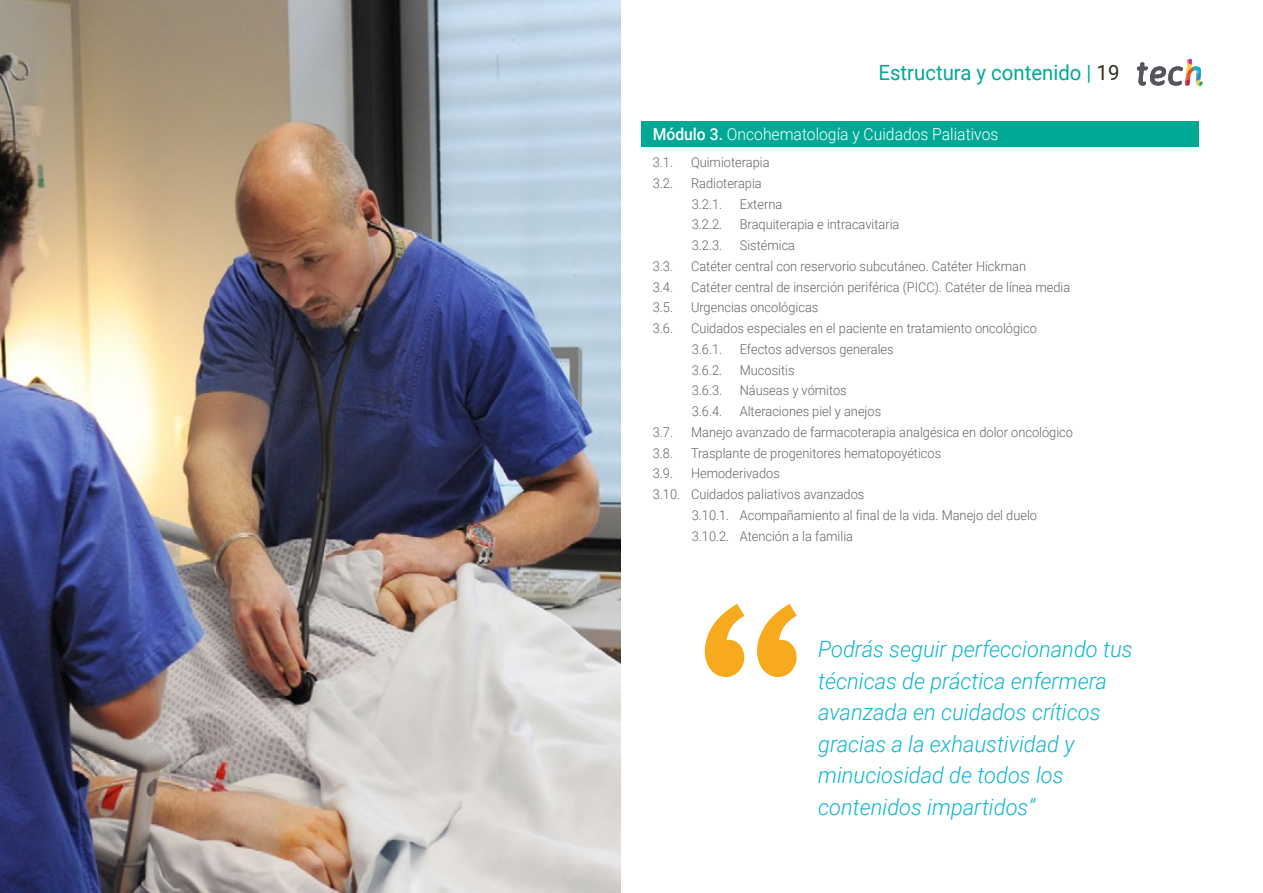
<style>
.page{position:relative;width:1263px;height:893px;background:#fff}
.page>*{position:absolute;margin:0;border:0;box-sizing:border-box;transform-origin:0 0}
.t1{font:italic 300 22.5px/31.5px "Roboto";color:#0fb6cf}
.t2{font:21px "Roboto";color:#00a996}
.t3{font:300 16.5px "Roboto";color:#fff;scale:.95 1}
.t4{font:300 13.5px/20.7px "Roboto";color:#61646a;scale:.95 1}
.s1{color:#312e20}
.s2{font-weight:500}
</style>
<div class="page">
<div style="left:642px;top:121px;width:557px;height:25px;background:#00a996"></div>
<svg style="left:1137px;top:59px;width:65px;height:27px"></svg>
<svg style="left:705px;top:604px;width:92px;height:73px"></svg>
<img style="left:0;top:0;width:621px;height:893px">
<h2 class="t2" style="left:878px;top:57px;width:242px">Estructura y contenido | <span class="s1">19</span></h2>
<p class="t3" style="left:653px;top:123px;width:365px"><span class="s2">Módulo 3.</span> Oncohematología y Cuidados Paliativos</p>
<p class="t4" style="left:653px;top:151px;width:23px">3.1.</p>
<p class="t4" style="left:691px;top:151px;width:84px">Quimioterapia</p>
<p class="t4" style="left:653px;top:172px;width:23px">3.2.</p>
<p class="t4" style="left:691px;top:172px;width:76px">Radioterapia<br>3.2.1.</p>
<p class="t4" style="left:740px;top:193px;width:46px">Externa</p>
<p class="t4" style="left:692px;top:214px;width:34px">3.2.2.</p>
<p class="t4" style="left:740px;top:214px;width:170px">Braquiterapia e intracavitaria</p>
<p class="t4" style="left:692px;top:234px;width:34px">3.2.3.</p>
<p class="t4" style="left:740px;top:234px;width:60px">Sistémica</p>
<p class="t4" style="left:653px;top:255px;width:23px">3.3.</p>
<p class="t4" style="left:691px;top:255px;width:354px">Catéter central con reservorio subcutáneo. Catéter Hickman</p>
<p class="t4" style="left:653px;top:276px;width:23px">3.4.</p>
<p class="t4" style="left:691px;top:276px;width:401px">Catéter central de inserción periférica (PICC). Catéter de línea media</p>
<p class="t4" style="left:653px;top:297px;width:23px">3.5.</p>
<p class="t4" style="left:691px;top:297px;width:136px">Urgencias oncológicas</p>
<p class="t4" style="left:653px;top:317px;width:23px">3.6.</p>
<p class="t4" style="left:691px;top:317px;width:365px">Cuidados especiales en el paciente en tratamiento oncológico<br>3.6.1.</p>
<p class="t4" style="left:740px;top:338px;width:164px">Efectos adversos generales</p>
<p class="t4" style="left:692px;top:359px;width:34px">3.6.2.</p>
<p class="t4" style="left:740px;top:359px;width:59px">Mucositis</p>
<p class="t4" style="left:692px;top:380px;width:34px">3.6.3.</p>
<p class="t4" style="left:740px;top:380px;width:114px">Náuseas y vómitos</p>
<p class="t4" style="left:692px;top:400px;width:34px">3.6.4.</p>
<p class="t4" style="left:740px;top:400px;width:150px">Alteraciones piel y anejos</p>
<p class="t4" style="left:653px;top:421px;width:23px">3.7.</p>
<p class="t4" style="left:691px;top:421px;width:404px">Manejo avanzado de farmacoterapia analgésica en dolor oncológico</p>
<p class="t4" style="left:653px;top:442px;width:23px">3.8.</p>
<p class="t4" style="left:691px;top:442px;width:265px">Trasplante de progenitores hematopoyéticos</p>
<p class="t4" style="left:653px;top:463px;width:23px">3.9.</p>
<p class="t4" style="left:691px;top:463px;width:95px">Hemoderivados</p>
<p class="t4" style="left:653px;top:483px;width:224px">3.10. Cuidados paliativos avanzados</p>
<p class="t4" style="left:692px;top:504px;width:365px">3.10.1. Acompañamiento al final de la vida. Manejo del duelo</p>
<p class="t4" style="left:692px;top:525px;width:171px">3.10.2. Atención a la familia</p>
<h1 class="t1" style="left:818px;top:633px;width:316px">Podrás seguir perfeccionando tus técnicas de práctica enfermera avanzada en cuidados críticos gracias a la exhaustividad y minuciosidad de todos los contenidos impartidos”</h1>
</div>
